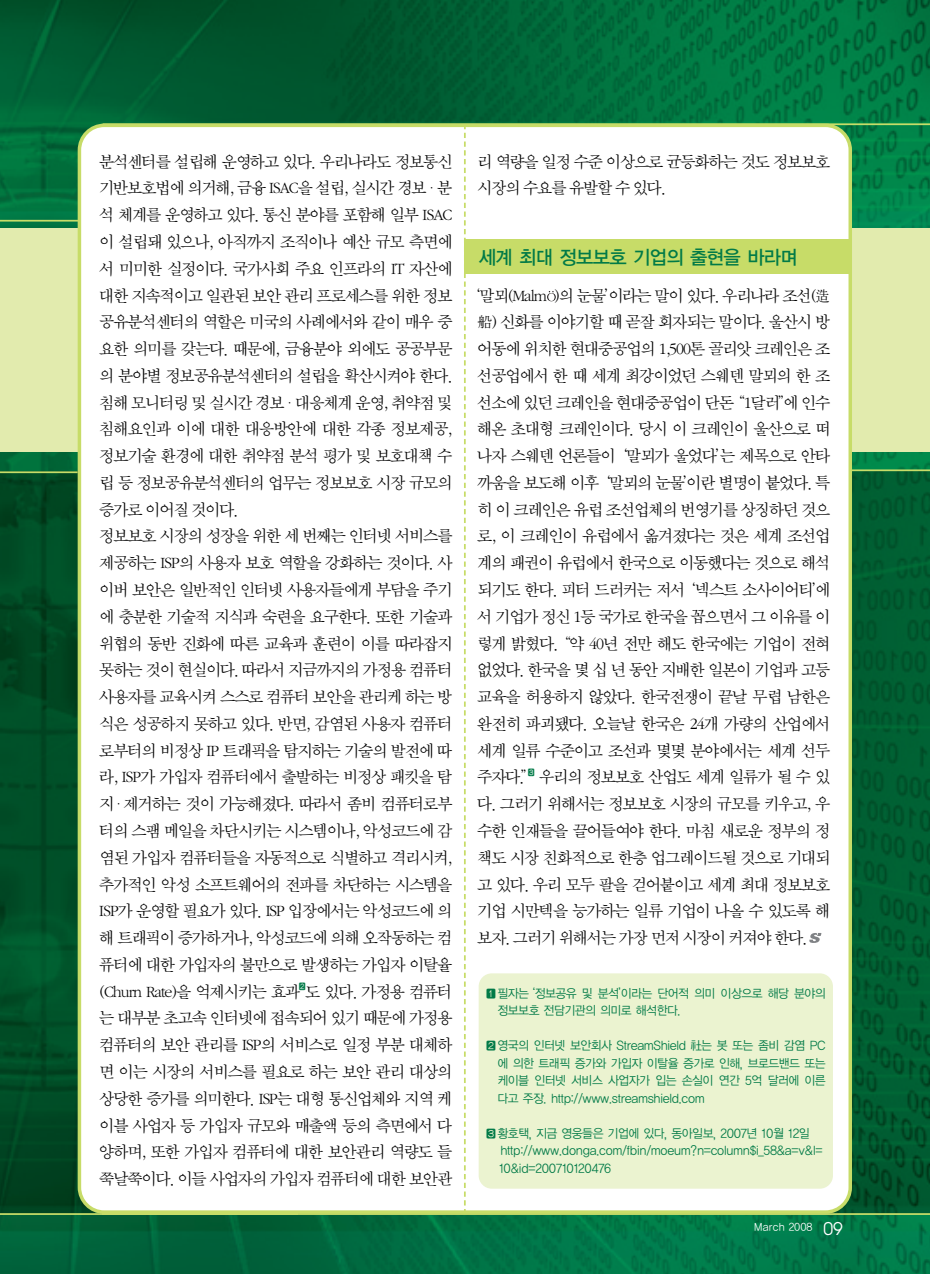
<style>
.page{position:relative;width:930px;height:1274px;background:#fff}
.page>*{position:absolute;margin:0;border:0;box-sizing:border-box;transform-origin:0 0}
.t1{font:19.25px "YGO13";letter-spacing:-.11em;color:#017a47}
.t2{font:17.15px/26.8px "Sand Sm";letter-spacing:-.06em;color:#000;text-align:justify}
.t3{font:12.25px/17.5px "YGO12";letter-spacing:-.11em;color:#017a47;scale:.95 1}
.t4{font:12.25px/17.5px "YGO12";letter-spacing:-.08em;color:#017a47;scale:.95 1}
.t5{font:10.5px "YGO12";letter-spacing:-.035em;color:#fff;scale:.95 1}
.t6{font:8.75px "Sand Sm";color:#017a47;scale:.8 1}
.s1{font-family:"Sand Sm";font-size:11.38px}
.s2{font-family:"Avant Garde";font-size:17.5px}
</style>
<div class="page">
<img style="left:0;top:0;width:929px;height:1274px">
<img style="left:0;top:473px;width:94px;height:740px">
<img style="left:835px;top:471px;width:94px;height:742px">
<div style="left:0;top:228px;width:929px;height:223px;background:#e2ebae"></div>
<div style="left:79px;top:125px;width:771px;height:1087px;background:#fff;border-radius:25px"></div>
<div style="left:464px;top:239px;width:385px;height:35px;background:#c7dc68"></div>
<svg style="left:809px;top:933px;width:12px;height:10px"></svg>
<svg style="left:547px;top:291px;width:8px;height:10px"></svg>
<svg style="left:464px;top:125px;width:1px;height:1088px"></svg>
<hr style="left:0;top:220px;width:81px;height:2px;background:#c7dc68">
<hr style="left:0;top:471px;width:78px;height:2px;background:#c7dc68">
<hr style="left:103px;top:123px;width:826px;height:2px;background:#c7dc68">
<hr style="left:849px;top:469px;width:80px;height:2px;background:#c7dc68">
<hr style="left:102px;top:1213px;width:827px;height:2px;background:#c7dc68">
<hr style="left:0;top:1213px;width:297px;height:2px;background:#c7dc68">
<div style="left:478px;top:973px;width:354px;height:216px;background:#ebf3d0;border-radius:13px"></div>
<p class="t2" style="left:99px;top:149px;width:355px;text-align:left">분석센터를 설립해 운영하고 있다. 우리나라도 정보통신 기반보호법에 의거해, 금융 ISAC을 설립, 실시간 경보ㆍ분 석 체계를 운영하고 있다. 통신 분야를 포함해 일부 ISAC 이 설립돼 있으나, 아직까지 조직이나 예산 규모 측면에 서 미미한 실정이다. 국가사회 주요 인프라의 IT 자산에 대한 지속적이고 일관된 보안 관리 프로세스를 위한 정보 공유분석센터의 역할은 미국의 사례에서와 같이 매우 중 요한 의미를 갖는다. 때문에, 금융분야 외에도 공공부문 의 분야별 정보공유분석센터의 설립을 확산시켜야 한다. 침해 모니터링 및 실시간 경보ㆍ대응체계 운영, 취약점 및 침해요인과 이에 대한 대응방안에 대한 각종 정보제공, 정보기술 환경에 대한 취약점 분석 평가 및 보호대책 수 립 등 정보공유분석센터의 업무는 정보보호 시장 규모의 증가로 이어질 것이다.<br>정보보호 시장의 성장을 위한 세 번째는 인터넷 서비스를 제공하는 ISP의 사용자 보호 역할을 강화하는 것이다. 사 이버 보안은 일반적인 인터넷 사용자들에게 부담을 주기 에 충분한 기술적 지식과 숙련을 요구한다. 또한 기술과 위협의 동반 진화에 따른 교육과 훈련이 이를 따라잡지 못하는 것이 현실이다. 따라서 지금까지의 가정용 컴퓨터 사용자를 교육시켜 스스로 컴퓨터 보안을 관리케 하는 방 식은 성공하지 못하고 있다. 반면, 감염된 사용자 컴퓨터 로부터의 비정상 IP 트래픽을 탐지하는 기술의 발전에 따 라, ISP가 가입자 컴퓨터에서 출발하는 비정상 패킷을 탐 지ㆍ제거하는 것이 가능해졌다. 따라서 좀비 컴퓨터로부 터의 스팸 메일을 차단시키는 시스템이나, 악성코드에 감 염된 가입자 컴퓨터들을 자동적으로 식별하고 격리시켜, 추가적인 악성 소프트웨어의 전파를 차단하는 시스템을<br>ISP가 운영할 필요가 있다. ISP 입장에서는 악성코드에 의 해 트래픽이 증가하거나, 악성코드에 의해 오작동하는 컴 퓨터에 대한 가입자의 불만으로 발생하는 가입자 이탈율 (Churn Rate)을 억제시키는 효과 도 있다. 가정용 컴퓨터</p>
<p class="t6" style="left:299px;top:982px;width:9px">⃞</p>
<p class="t2" style="left:99px;top:1006px;width:354px">는 대부분 초고속 인터넷에 접속되어 있기 때문에 가정용 컴퓨터의 보안 관리를 ISP의 서비스로 일정 부분 대체하 면 이는 시장의 서비스를 필요로 하는 보안 관리 대상의 상당한 증가를 의미한다. ISP는 대형 통신업체와 지역 케 이블 사업자 등 가입자 규모와 매출액 등의 측면에서 다 양하며, 또한 가입자 컴퓨터에 대한 보안관리 역량도 들 쭉날쭉이다. 이들 사업자의 가입자 컴퓨터에 대한 보안관</p>
<p class="t2" style="left:477px;top:149px;width:354px">리 역량을 일정 수준 이상으로 균등화하는 것도 정보보호 시장의 수요를 유발할 수 있다.</p>
<p class="t1" style="left:478px;top:248px;width:322px">세계 최대 정보보호 기업의 출현을 바라며</p>
<p class="t2" style="left:477px;top:283px;width:354px;text-indent:-12px">‘말뫼(Malm )의 눈물’이라는 말이 있다. 우리나라 조선(造船) 신화를 이야기할 때 곧잘 회자되는 말이다. 울산시 방 어동에 위치한 현대중공업의 1,500톤 골리앗 크레인은 조 선공업에서 한 때 세계 최강이었던 스웨덴 말뫼의 한 조 선소에 있던 크레인을 현대중공업이 단돈“1달러”에 인수 해온 초대형 크레인이다. 당시 이 크레인이 울산으로 떠 나자 스웨덴 언론들이‘말뫼가 울었다’는 제목으로 안타 까움을 보도해 이후‘말뫼의 눈물’이란 별명이 붙었다. 특 히 이 크레인은 유럽 조선업체의 번영기를 상징하던 것으 로, 이 크레인이 유럽에서 옮겨졌다는 것은 세계 조선업 계의 패권이 유럽에서 한국으로 이동했다는 것으로 해석 되기도 한다. 피터 드러커는 저서‘넥스트 소사이어티’에 서 기업가 정신 1등 국가로 한국을 꼽으면서 그 이유를 이 렇게 밝혔다. “약 40년 전만 해도 한국에는 기업이 전혀 없었다. 한국을 몇 십 년 동안 지배한 일본이 기업과 고등 교육을 허용하지 않았다. 한국전쟁이 끝날 무렵 남한은 완전히 파괴됐다. 오늘날 한국은 24개 가량의 산업에서 세계 일류 수준이고 조선과 몇몇 분야에서는 세계 선두 주자다.” 우리의 정보보호 산업도 세계 일류가 될 수 있</p>
<p class="t6" style="left:528px;top:768px;width:9px">⃞</p>
<p class="t2" style="left:477px;top:792px;width:354px">다. 그러기 위해서는 정보보호 시장의 규모를 키우고, 우 수한 인재들을 끌어들여야 한다. 마침 새로운 정부의 정 책도 시장 친화적으로 한층 업그레이드될 것으로 기대되 고 있다. 우리 모두 팔을 걷어붙이고 세계 최대 정보보호 기업 시만텍을 능가하는 일류 기업이 나올 수 있도록 해 보자. 그러기 위해서는 가장 먼저 시장이 커져야 한다.</p>
<p class="t3" style="left:497px;top:985px;width:348px;text-indent:-11px"><span class="s1">⃞</span> 필자는‘정보공유 및 분석’이라는 단어적 의미 이상으로 해당 분야의 정보보호 전담기관의 의미로 해석한다.</p>
<p class="t3" style="left:497px;top:1038px;width:348px;text-align:justify;text-indent:-11px"><span class="s1">⃞</span> 영국의 인터넷 보안회사 StreamShield 社는 봇 또는 좀비 감염 PC 에 의한 트래픽 증가와 가입자 이탈율 증가로 인해, 브로드밴드 또는 케이블 인터넷 서비스 사업자가 입는 손실이 연간 5억 달러에 이른 다고 주장. http://www.streamshield.com</p>
<p class="t4" style="left:498px;top:1125px;width:343px;text-indent:-12px"><span class="s1">⃞</span> 황호택, 지금 영웅들은 기업에 있다, 동아일보, 2007년 10월 12일 http://www.donga.com/fbin/moeum?n=column$i_58&amp;a=v&amp;l=<br>10&amp;id=200710120476</p>
<p class="t5" style="left:753px;top:1222px;width:95px">March 2008 <span class="s2">09</span></p>
</div>
